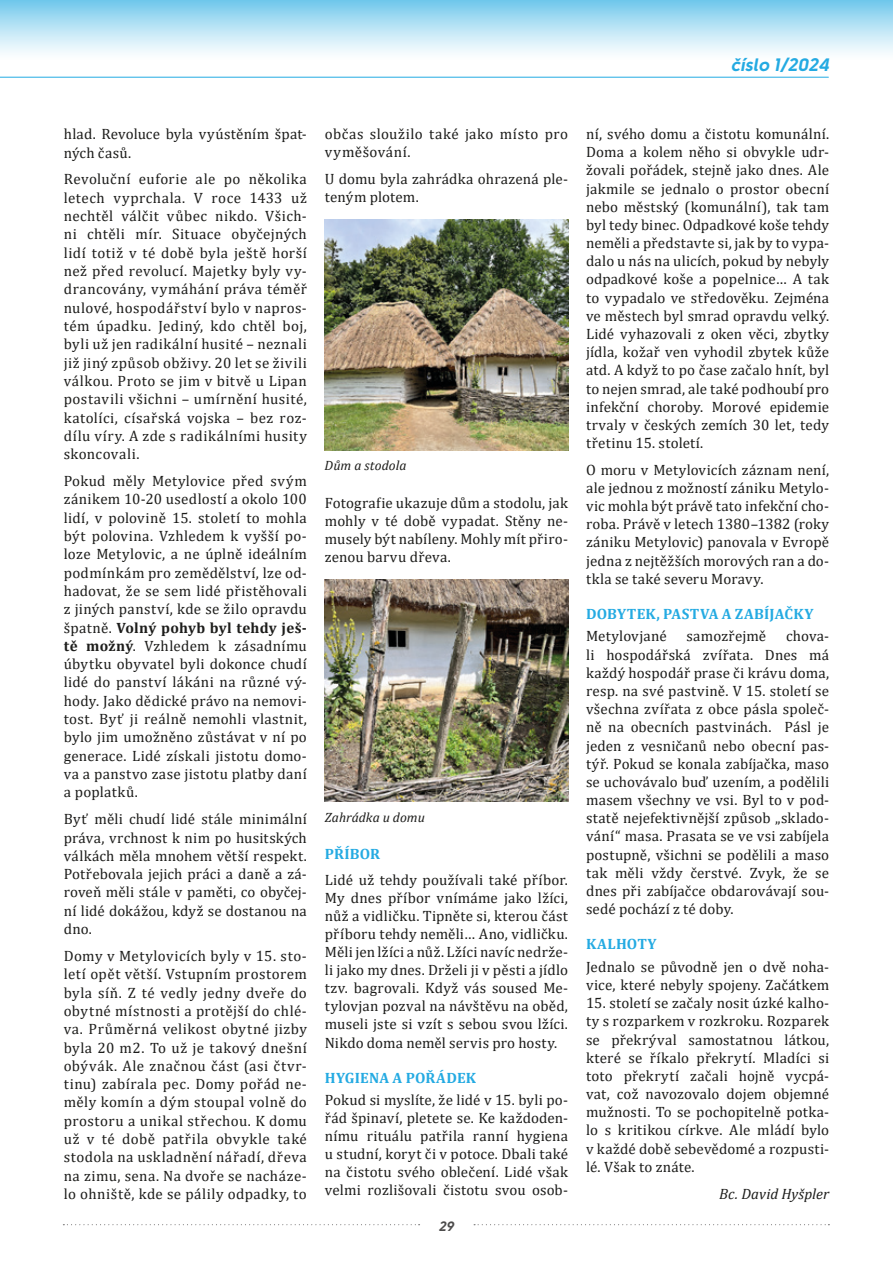
<style>
.page{position:relative;width:893px;height:1263px;background:#fff}
.page>*{position:absolute;margin:0;border:0;box-sizing:border-box;transform-origin:0 0}
.t1{font:18px "Solomon Sans Bold Italic";color:#24aae2}
.t2{font:15px/18.3px "Cambria";letter-spacing:.015em;color:#1d1d1b;text-align:justify}
.t3{font:700 15px "Cambria";letter-spacing:.005em;color:#24aae2}
.t4{font:15px/18px "Cambria";letter-spacing:.04em;color:#1d1d1b}
.t5{font:italic 15px "Cambria";letter-spacing:.005em;color:#1d1d1b}
.t6{font:italic 13.5px "Cambria";letter-spacing:.005em;color:#1d1d1b}
.t7{font:13.5px "Solomon Sans Bold Italic";color:#4d4c4c}
.s1{font-weight:700}
</style>
<div class="page">
<div style="left:0;top:0;width:893px;height:77px;background:linear-gradient(to bottom,#7dcded,#fff)"></div>
<svg style="left:63px;top:1224px;width:357px;height:1px"></svg>
<svg style="left:474px;top:1224px;width:355px;height:1px"></svg>
<hr style="left:0;top:77px;width:828px;height:1px;background:#23abe3">
<img style="left:325px;top:219px;width:243px;height:232px">
<img style="left:325px;top:579px;width:243px;height:222px">
<p class="t1" style="left:731px;top:54px;width:99px">číslo 1/2024</p>
<p class="t2" style="left:64px;top:125px;width:245px">hlad. Revoluce byla vyústěním špat&shy;ných časů.</p>
<p class="t2" style="left:64px;top:170px;width:245px">Revoluční euforie ale po několika letech vyprchala. V roce 1433 už nechtěl válčit vůbec nikdo. Všich&shy;ni chtěli mír. Situace obyčejných lidí totiž v té době byla ještě horší než před revolucí. Majetky byly vy&shy;drancovány, vymáhání práva téměř nulové, hospodářství bylo v napros&shy;tém úpadku. Jediný, kdo chtěl boj, byli už jen radikální husité – neznali již jiný způsob obživy. 20 let se živili válkou. Proto se jim v bitvě u Lipan postavili všichni – umírnění husité, katolíci, císařská vojska – bez roz&shy;dílu víry. A zde s radikálními husity skoncovali.</p>
<p class="t2" style="left:64px;top:472px;width:245px">Pokud měly Metylovice před svým zánikem 10-20 usedlostí a okolo 100 lidí, v polovině 15. století to mohla být polovina. Vzhledem k vyšší po&shy;loze Metylovic, a ne úplně ideálním podmínkám pro zemědělství, lze od&shy;hadovat, že se sem lidé přistěhovali z jiných panství, kde se žilo opravdu špatně. <span class="s1">VOLNÝ POHYB BYL TEHDY JEŠ-TĚ MOŽNÝ</span>. Vzhledem k zásadnímu úbytku obyvatel byli dokonce chudí lidé do panství lákáni na různé vý&shy;hody. Jako dědické právo na nemovi&shy;tost. Byť ji reálně nemohli vlastnit, bylo jim umožněno zůstávat v ní po generace. Lidé získali jistotu domo&shy;va a panstvo zase jistotu platby daní a poplatků.</p>
<p class="t2" style="left:64px;top:810px;width:245px">Byť měli chudí lidé stále minimální práva, vrchnost k nim po husitských válkách měla mnohem větší respekt.<br>Potřebovala jejich práci a daně a zá&shy;roveň měli stále v paměti, co obyčej&shy;ní lidé dokážou, když se dostanou na dno.</p>
<p class="t2" style="left:64px;top:946px;width:245px">Domy v Metylovicích byly v 15. sto&shy;letí opět větší. Vstupním prostorem byla síň. Z té vedly jedny dveře do obytné místnosti a protější do chlé&shy;va. Průměrná velikost obytné jizby byla 20 m2. To už je takový dnešní obývák. Ale značnou část (asi čtvr&shy;tinu) zabírala pec. Domy pořád ne&shy;měly komín a dým stoupal volně do prostoru a unikal střechou. K domu už v té době patřila obvykle také stodola na uskladnění nářadí, dřeva na zimu, sena. Na dvoře se nacháze&shy;lo ohniště, kde se pálily odpadky, to</p>
<p class="t4" style="left:325px;top:125px;width:245px">občas sloužilo také jako místo pro vyměšování.</p>
<p class="t2" style="left:325px;top:169px;width:245px">U domu byla zahrádka ohrazená ple&shy;teným plotem.</p>
<p class="t6" style="left:325px;top:456px;width:83px">Dům a stodola</p>
<p class="t2" style="left:325px;top:494px;width:245px">Fotografie ukazuje dům a stodolu, jak mohly v té době vypadat. Stěny ne&shy;musely být nabíleny. Mohly mít přiro&shy;zenou barvu dřeva.</p>
<p class="t6" style="left:325px;top:807px;width:101px">Zahrádka u domu</p>
<p class="t3" style="left:325px;top:843px;width:20px">PŘÍBOR</p>
<p class="t2" style="left:325px;top:871px;width:245px">Lidé už tehdy používali také příbor.<br>My dnes příbor vnímáme jako lžíci, nůž a vidličku. Tipněte si, kterou část příboru tehdy neměli… Ano, vidličku.<br>Měli jen lžíci a nůž. Lžíci navíc nedrže&shy;li jako my dnes. Drželi ji v pěsti a jídlo tzv. bagrovali. Když vás soused Me&shy;tylovjan pozval na návštěvu na oběd, museli jste si vzít s sebou svou lžíci.<br>Nikdo doma neměl servis pro hosty.</p>
<p class="t3" style="left:325px;top:1067px;width:40px">HYGIENA</p>
<p class="t3" style="left:393px;top:1067px;width:11px">APOŘÁDEK</p>
<p class="t2" style="left:325px;top:1091px;width:245px">Pokud si myslíte, že lidé v 15. byli po&shy;řád špinaví, pletete se. Ke každoden&shy;nímu rituálu patřila ranní hygiena u studní, koryt či v potoce. Dbali také na čistotu svého oblečení. Lidé však velmi rozlišovali čistotu svou osob-</p>
<p class="t7" style="left:439px;top:1218px;width:17px">29</p>
<p class="t2" style="left:586px;top:125px;width:245px">ní, svého domu a čistotu komunální.<br>Doma a kolem něho si obvykle udr&shy;žovali pořádek, stejně jako dnes. Ale jakmile se jednalo o prostor obecní nebo městský (komunální), tak tam byl tedy binec. Odpadkové koše tehdy neměli a představte si, jak by to vypa&shy;dalo u nás na ulicích, pokud by nebyly odpadkové koše a popelnice… A tak to vypadalo ve středověku. Zejména ve městech byl smrad opravdu velký.<br>Lidé vyhazovali z oken věci, zbytky jídla, kožař ven vyhodil zbytek kůže atd. A když to po čase začalo hnít, byl to nejen smrad, ale také podhoubí pro infekční choroby. Morové epidemie trvaly v českých zemích 30 let, tedy třetinu 15. století.</p>
<p class="t2" style="left:586px;top:460px;width:245px">O moru v Metylovicích záznam není, ale jednou z možností zániku Metylo&shy;vic mohla být právě tato infekční cho&shy;roba. Právě v letech 1380–1382 (roky zániku Metylovic) panovala v Evropě jedna z nejtěžších morových ran a do&shy;tkla se také severu Moravy.</p>
<p class="t3" style="left:586px;top:603px;width:52px">DOBYTEK</p>
<p class="t3" style="left:656px;top:603px;width:17px">, PASTVA</p>
<p class="t3" style="left:722px;top:603px;width:10px">AZABÍJAČK</p>
<p class="t3" style="left:804px;top:603px;width:11px">Y</p>
<p class="t2" style="left:586px;top:627px;width:82px">Metylovjané</p>
<p class="t2" style="left:687px;top:627px;width:81px">samozřejmě</p>
<p class="t2" style="left:586px;top:627px;width:245px;text-indent:200px">chova&shy;li hospodářská zvířata. Dnes má každý hospodář prase či krávu doma, resp. na své pastvině. V 15. století se všechna zvířata z obce pásla společ&shy;ně na obecních pastvinách. Pásl je jeden z vesničanů nebo obecní pas&shy;týř. Pokud se konala zabíjačka, maso se uchovávalo buď uzením, a podělili masem všechny ve vsi. Byl to v pod&shy;statě nejefektivnější způsob „sklado&shy;vání“ masa. Prasata se ve vsi zabíjela postupně, všichni se podělili a maso tak měli vždy čerstvé. Zvyk, že se dnes při zabíjačce obdarovávají sou&shy;sedé pochází z té doby.</p>
<p class="t3" style="left:586px;top:934px;width:72px">KALHOTY</p>
<p class="t2" style="left:586px;top:957px;width:245px">Jednalo se původně jen o dvě noha&shy;vice, které nebyly spojeny. Začátkem</p>
<p class="t2" style="left:586px;top:994px;width:245px">15. století se začaly nosit úzké kalho&shy;ty s rozparkem v rozkroku. Rozparek se překrýval samostatnou látkou, které se říkalo překrytí. Mladíci si toto překrytí začali hojně vycpá&shy;vat, což navozovalo dojem objemné mužnosti. To se pochopitelně potka&shy;lo s kritikou církve. Ale mládí bylo v každé době sebevědomé a rozpusti&shy;lé. Však to znáte.</p>
<p class="t5" style="left:719px;top:1183px;width:112px">Bc. David Hyšpler</p>
</div>
